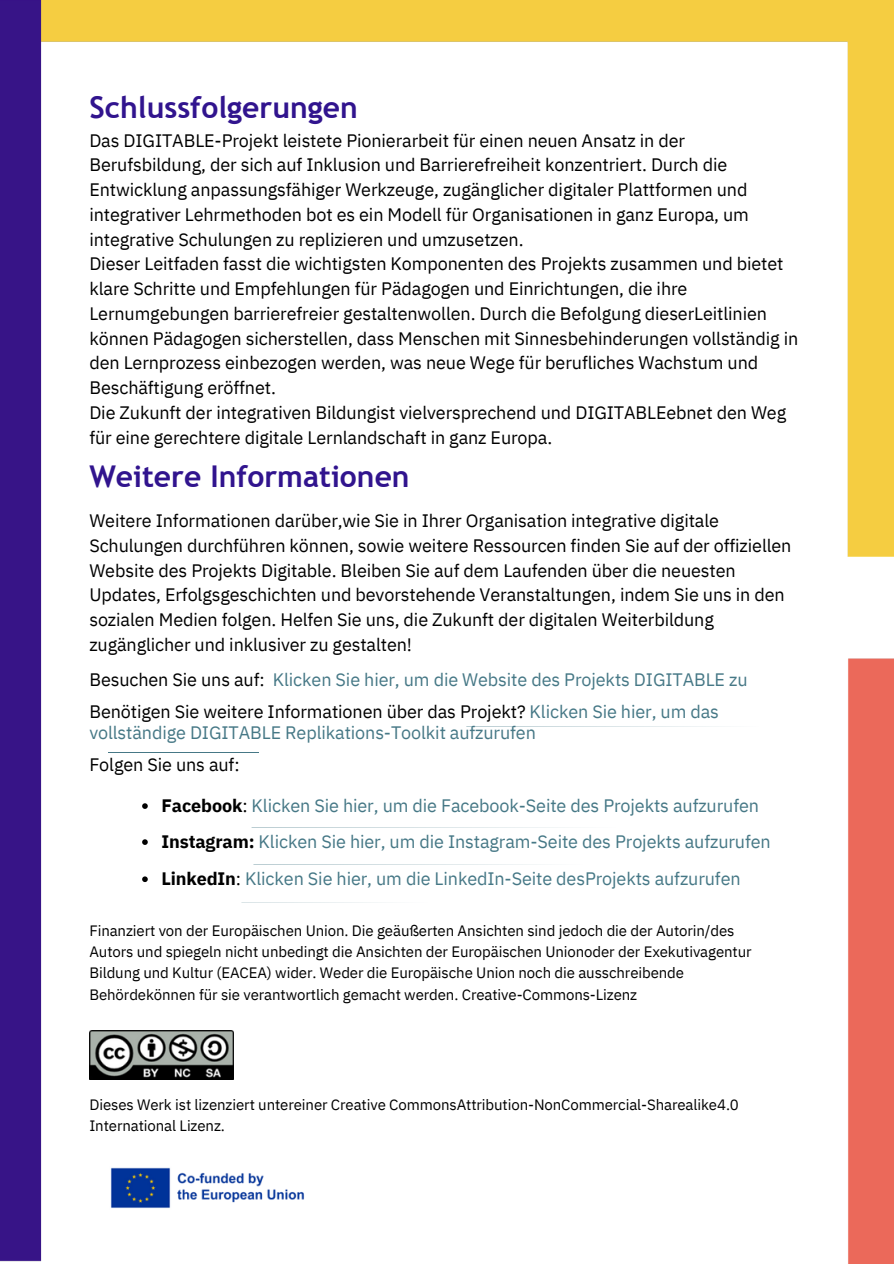
<style>
.page{position:relative;width:894px;height:1264px;background:#fff}
.page>*{position:absolute;margin:0;border:0;box-sizing:border-box;transform-origin:0 0}
.t1{font:700 30px "Trebuchet MS";color:#31148e}
.t2{font:18px/24.8px "IBM Plex Sans";letter-spacing:-.005em;color:#000}
.t3{font:18px/32.7px "IBM Plex Sans";letter-spacing:-.005em;color:#467886}
.t4{font:15px/21.3px "IBM Plex Sans";letter-spacing:-.005em;color:#000}
.s1{color:#000}
.s2{font-weight:700;color:#000}
</style>
<div class="page">
<img style="left:0;top:0;width:893px;height:1263px">
<hr style="left:108px;top:752px;width:150px;height:1px;background:#467886">
<hr style="left:241px;top:901px;width:366px;height:1px;background:#467886">
<hr style="left:251px;top:827px;width:373px;height:1px;background:#467886">
<hr style="left:253px;top:864px;width:337px;height:1px;background:#467886">
<hr style="left:466px;top:726px;width:299px;height:1px;background:#467886">
<img style="left:108px;top:1164px;width:204px;height:45px">
<img style="left:89px;top:1030px;width:144px;height:49px">
<svg style="left:142px;top:803px;width:6px;height:6px"></svg>
<svg style="left:142px;top:839px;width:6px;height:6px"></svg>
<svg style="left:142px;top:876px;width:6px;height:6px"></svg>
<p class="t1" style="left:89px;top:90px;width:270px">Schlussfolgerungen</p>
<p class="t2" style="left:89px;top:127px;width:710px">Das DIGITABLE-Projekt leistete Pionierarbeit für einen neuen Ansatz in der Berufsbildung, der sich auf Inklusion und Barrierefreiheit konzentriert. Durch die Entwicklung anpassungsfähiger Werkzeuge, zugänglicher digitaler Plattformen und integrativer Lehrmethoden bot es ein Modell für Organisationen in ganz Europa, um integrative Schulungen zu replizieren und umzusetzen.<br>Dieser Leitfaden fasst die wichtigsten Komponenten des Projekts zusammen und bietet klare Schritte und Empfehlungen für Pädagogen und Einrichtungen, die ihre Lernumgebungen barrierefreier gestaltenwollen. Durch die Befolgung dieserLeitlinien können Pädagogen sicherstellen, dass Menschen mit Sinnesbehinderungen vollständig in den Lernprozess einbezogen werden, was neue Wege für berufliches Wachstum und Beschäftigung eröffnet.<br>Die Zukunft der integrativen Bildungist vielversprechend und DIGITABLEebnet den Weg für eine gerechtere digitale Lernlandschaft in ganz Europa.</p>
<h1 class="t1" style="left:89px;top:459px;width:321px">Weitere Informationen</h1>
<h1 class="t2" style="left:89px;top:508px;width:703px">Weitere Informationen darüber,wie Sie in Ihrer Organisation integrative digitale Schulungen durchführen können, sowie weitere Ressourcen finden Sie auf der offiziellen Website des Projekts Digitable. Bleiben Sie auf dem Laufenden über die neuesten Updates, Erfolgsgeschichten und bevorstehende Veranstaltungen, indem Sie uns in den sozialen Medien folgen. Helfen Sie uns, die Zukunft der digitalen Weiterbildung zugänglicher und inklusiver zu gestalten!</h1>
<h1 class="t3" style="left:89px;top:662px;width:659px"><span class="s1">Besuchen Sie uns auf:</span> Klicken Sie hier, um die Website des Projekts DIGITABLE zu<br><span class="s1">Benötigen Sie weitere Informationen über das Projekt?</span> Klicken Sie hier, um das</h1>
<h1 class="t3" style="left:89px;top:715px;width:448px">vollständige DIGITABLE Replikations-Toolkit aufzurufen</h1>
<h2 class="t2" style="left:89px;top:752px;width:152px">Folgen Sie uns auf:</h2>
<p class="t3" style="left:161px;top:789px;width:599px"><span class="s2">Facebook</span><span class="s1">:</span> Klicken Sie hier, um die Facebook-Seite des Projekts aufzurufen</p>
<p class="t3" style="left:161px;top:825px;width:610px"><span class="s2">Instagram:</span> Klicken Sie hier, um die Instagram-Seite des Projekts aufzurufen</p>
<p class="t3" style="left:161px;top:862px;width:580px"><span class="s2">LinkedIn</span><span class="s1">:</span> Klicken Sie hier, um die LinkedIn-Seite desProjekts aufzurufen</p>
<p class="t4" style="left:89px;top:919px;width:663px">Finanziert von der Europäischen Union. Die geäußerten Ansichten sind jedoch die der Autorin/des Autors und spiegeln nicht unbedingt die Ansichten der Europäischen Unionoder der Exekutivagentur Bildung und Kultur (EACEA) wider. Weder die Europäische Union noch die ausschreibende Behördekönnen für sie verantwortlich gemacht werden. Creative-Commons-Lizenz</p>
<p class="t4" style="left:89px;top:1094px;width:651px;line-height:20.2px">Dieses Werk ist lizenziert untereiner Creative CommonsAttribution-NonCommercial-Sharealike4.0<br>International Lizenz.</p>
</div>
